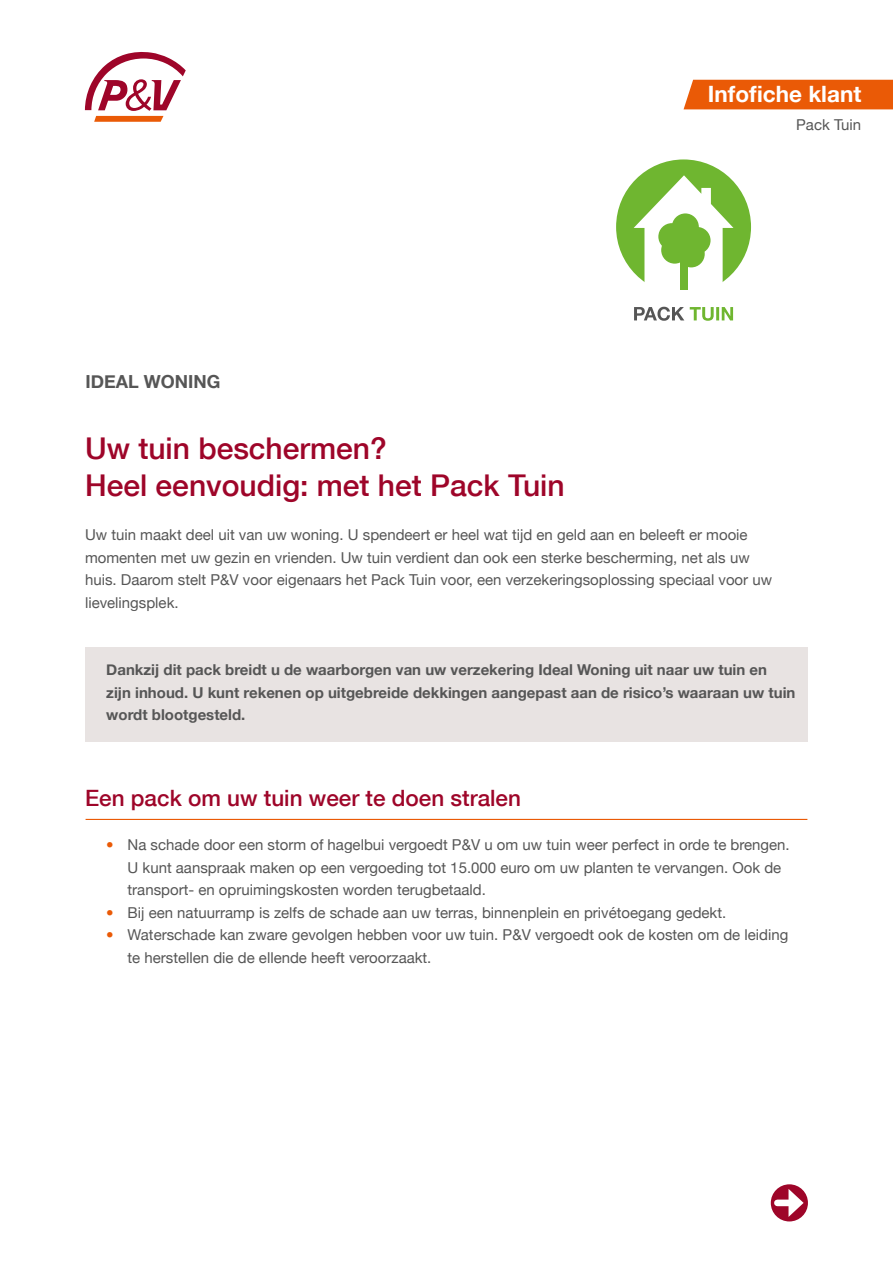
<style>
.page{position:relative;width:893px;height:1263px;background:#fff}
.page>*{position:absolute;margin:0;border:0;box-sizing:border-box;transform-origin:0 0}
.t1{font:500 30px/37.5px "Helvetica Neue";color:#9e0529}
.t2{font:500 22.5px "Helvetica Neue";color:#9e0529}
.t3{font:700 22.5px "Helvetica Neue";color:#fff}
.t4{font:700 18px "Helvetica Neue";color:#565656}
.t5{font:15px/22.5px "Helvetica Neue";color:#565656}
.t6{font:700 15px/22.5px "Helvetica Neue";color:#565656}
.s1{color:#ea5a06}
</style>
<div class="page">
<div style="left:86px;top:648px;width:722px;height:94px;background:#e8e3e2"></div>
<div style="left:684px;top:80px;width:209px;height:29px;background:#ea5a06"></div>
<hr style="left:86px;top:819px;width:721px;height:1px;background:#ea5a06">
<div style="left:616px;top:159px;width:135px;height:135px;background:#6fb630;border-radius:50%"></div>
<svg style="left:634px;top:175px;width:99px;height:119px"></svg>
<svg style="left:690px;top:307px;width:43px;height:14px"></svg>
<svg style="left:634px;top:307px;width:50px;height:14px"></svg>
<div style="left:658px;top:223px;width:27px;height:27px;background:#6fb630;border-radius:50%"></div>
<div style="left:672px;top:213px;width:27px;height:27px;background:#6fb630;border-radius:50%"></div>
<div style="left:684px;top:227px;width:26px;height:27px;background:#6fb630;border-radius:50%"></div>
<div style="left:661px;top:237px;width:27px;height:27px;background:#6fb630;border-radius:50%"></div>
<div style="left:678px;top:240px;width:27px;height:27px;background:#6fb630;border-radius:50%"></div>
<div style="left:681px;top:258px;width:7px;height:32px;background:#6fb630"></div>
<svg style="left:85px;top:52px;width:101px;height:70px"></svg>
<div style="left:771px;top:1184px;width:37px;height:37px;background:#9e0529;border-radius:50%"></div>
<div style="left:777px;top:1199px;width:17px;height:7px;background:#fff"></div>
<svg style="left:788px;top:1189px;width:16px;height:28px"></svg>
<p class="t4" style="left:86px;top:366px;width:136px">IDEAL WONING</p>
<h1 class="t1" style="left:85px;top:428px;width:481px">Uw tuin beschermen?<br>Heel eenvoudig: met het Pack Tuin</h1>
<h2 class="t3" style="left:708px;top:73px;width:155px">Infofiche klant</h2>
<p class="t5" style="left:796px;top:112px;width:67px">Pack Tuin</p>
<p class="t5" style="left:85px;top:523px;width:689px">Uw tuin maakt deel uit van uw woning. U spendeert er heel wat tijd en geld aan en beleeft er mooie momenten met uw gezin en vrienden. Uw tuin verdient dan ook een sterke bescherming, net als uw huis. Daarom stelt P&amp;V voor eigenaars het Pack Tuin voor, een verzekeringsoplossing speciaal voor uw lievelingsplek.</p>
<p class="t6" style="left:106px;top:658px;width:691px">Dankzij dit pack breidt u de waarborgen van uw verzekering Ideal Woning uit naar uw tuin en<br>zijn inhoud. U kunt rekenen op uitgebreide dekkingen aangepast aan de risico’s waaraan uw tuin wordt blootgesteld.</p>
<h2 class="t2" style="left:85px;top:780px;width:437px">Een pack om uw tuin weer te doen stralen</h2>
<p class="t5" style="left:128px;top:832px;width:664px;text-indent:-21px"><span class="s1">•</span> Na schade door een storm of hagelbui vergoedt P&amp;V u om uw tuin weer perfect in orde te brengen.<br>U kunt aanspraak maken op een vergoeding tot 15.000 euro om uw planten te vervangen. Ook de transport- en opruimingskosten worden terugbetaald.</p>
<p class="t5" style="left:106px;top:900px;width:621px"><span class="s1">•</span> Bij een natuurramp is zelfs de schade aan uw terras, binnenplein en privétoegang gedekt.</p>
<p class="t5" style="left:128px;top:922px;width:662px;text-indent:-21px"><span class="s1">•</span> Waterschade kan zware gevolgen hebben voor uw tuin. P&amp;V vergoedt ook de kosten om de leiding te herstellen die de ellende heeft veroorzaakt.</p>
</div>
